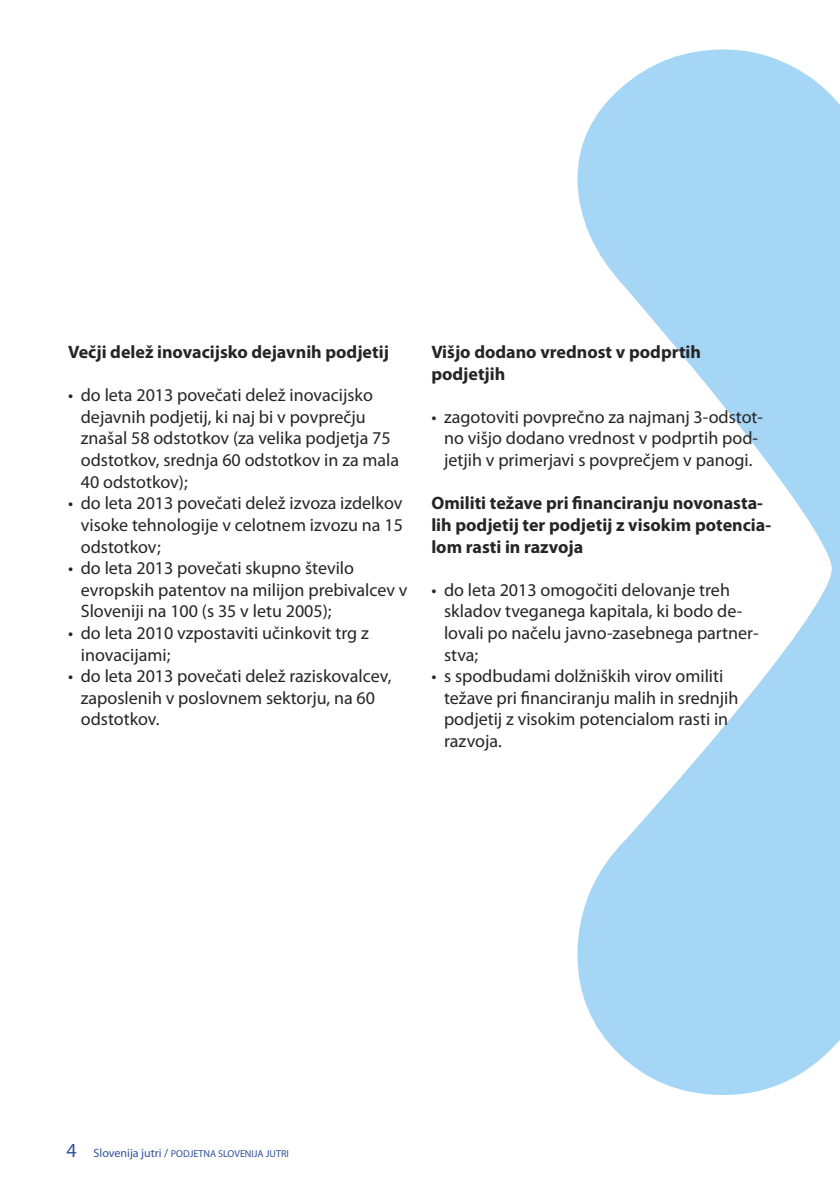
<style>
.page{position:relative;width:840px;height:1191px;background:#fff}
.page>*{position:absolute;margin:0;border:0;box-sizing:border-box;transform-origin:0 0}
.t1{font:18px/21.6px "Myriad Pro";color:#272425}
.t2{font:700 18px/21.6px "Myriad Pro";color:#272425}
.t3{font:10px "Myriad Pro";color:#2f519b}
.s1{font-size:20px}
.s2{font-size:12px}
</style>
<div class="page">
<svg style="left:577px;top:49px;width:262px;height:1046px;fill:#a6d6f6"></svg>
<p class="t2" style="left:68px;top:341px;width:322px">Večji delež inovacijsko dejavnih podjetij</p>
<p class="t1" style="left:81px;top:385px;width:320px;text-indent:-13px">• do leta 2013 povečati delež inovacijsko dejavnih podjetij, ki naj bi v povprečju znašal 58 odstotkov (za velika podjetja 75 odstotkov, srednja 60 odstotkov in za mala 40 odstotkov);</p>
<p class="t1" style="left:81px;top:493px;width:323px;text-align:justify;text-indent:-13px">• do leta 2013 povečati delež izvoza izdelkov visoke tehnologije v celotnem izvozu na 15 odstotkov;</p>
<p class="t1" style="left:81px;top:557px;width:328px;text-indent:-13px">• do leta 2013 povečati skupno število evropskih patentov na milijon prebivalcev v<br>Sloveniji na 100 (s 35 v letu 2005);</p>
<p class="t1" style="left:81px;top:622px;width:289px;text-indent:-13px">• do leta 2010 vzpostaviti učinkovit trg z inovacijami;</p>
<p class="t1" style="left:81px;top:665px;width:312px;text-indent:-13px">• do leta 2013 povečati delež raziskovalcev, zaposlenih v poslovnem sektorju, na 60 odstotkov.</p>
<p class="t2" style="left:431px;top:341px;width:271px">Višjo dodano vrednost v podprtih podjetjih</p>
<p class="t1" style="left:431px;top:406px;width:333px;text-align:center">• zagotoviti povprečno za najmanj 3-odstot&shy;no višjo dodano vrednost v podprtih pod&shy;jetjih v primerjavi s povprečjem v panogi.</p>
<p class="t2" style="left:431px;top:492px;width:341px">Omiliti težave pri financiranju novonasta&shy;lih podjetij ter podjetij z visokim potencia&shy;lom rasti in razvoja</p>
<p class="t1" style="left:444px;top:579px;width:316px;text-indent:-13px">• do leta 2013 omogočiti delovanje treh skladov tveganega kapitala, ki bodo de&shy;lovali po načelu javno-zasebnega partner&shy;stva;</p>
<p class="t1" style="left:444px;top:665px;width:296px;text-indent:-13px">• s spodbudami dolžniških virov omiliti težave pri financiranju malih in srednjih podjetij z visokim potencialom rasti in razvoja.</p>
<p class="t3" style="left:66px;top:1148px;width:224px"><span class="s1">4</span> <span class="s2">Slovenija jutri /</span> PODJETNA SLOVENIJA JUTRI</p>
</div>
